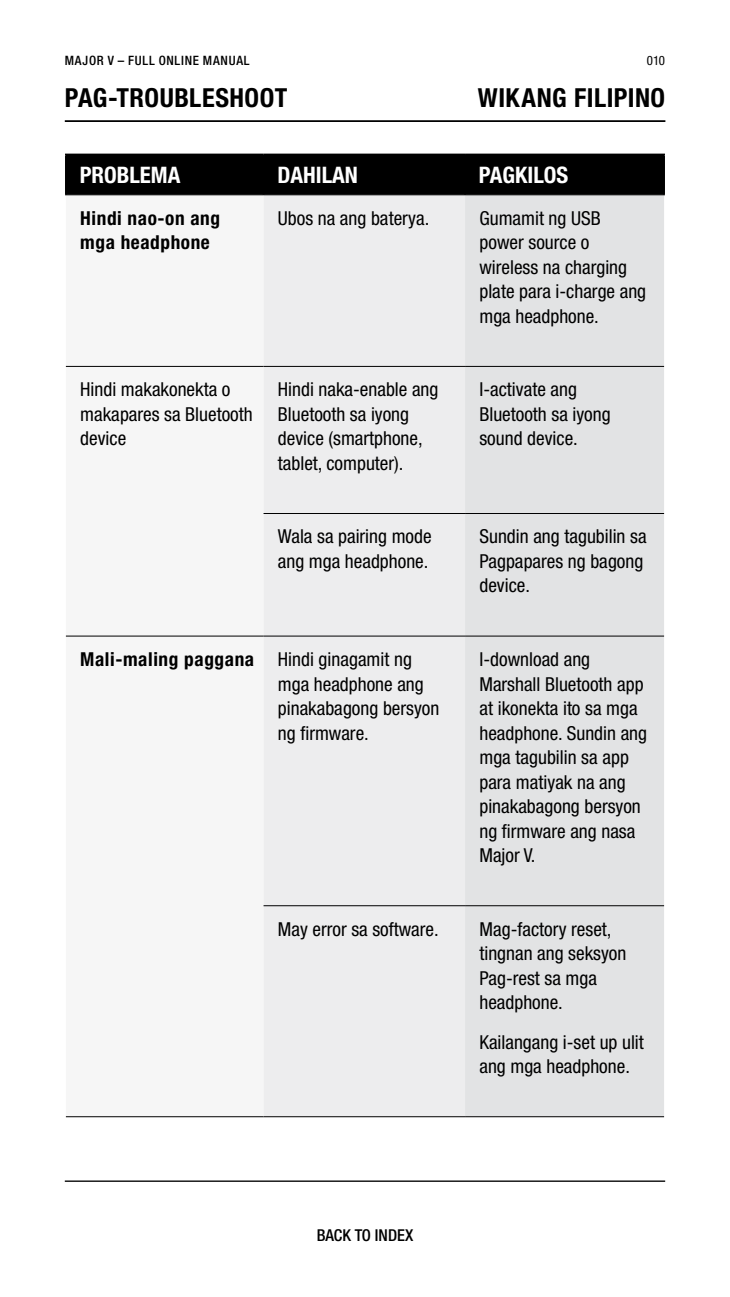
<style>
.page{position:relative;width:730px;height:1297px;background:#fff}
.page>*{position:absolute;margin:0;border:0;box-sizing:border-box;transform-origin:0 0}
.t1{font:700 condensed 26.25px "Helvetica Neue LTW1 G";letter-spacing:.02em;color:#000}
.t2{font:700 condensed 22.75px "Helvetica Neue LTW1 G";color:#fff}
.t3{font:condensed 19.25px/24.5px "Helvetica Neue LTW1 G";color:#000}
.t4{font:700 condensed 19.25px/24.5px "Helvetica Neue LTW1 G";letter-spacing:.03em;color:#000}
.t5{font:500 condensed 16.45px "Helvetica Neue LTW1 G";color:#000}
.t6{font:500 condensed 12.95px "Helvetica Neue LTW1 G";letter-spacing:.055em;color:#000}
.t7{font:condensed 12.95px "Helvetica Neue LTW1 G";color:#000}
.s1{font-weight:700}
</style>
<div class="page">
<hr style="left:65px;top:1180px;width:599px;height:1px;background:#000">
<div style="left:67px;top:155px;width:596px;height:39px;background:#000"></div>
<div style="left:263px;top:195px;width:202px;height:921px;background:#ededee"></div>
<div style="left:465px;top:195px;width:198px;height:921px;background:#e2e3e4"></div>
<hr style="left:65px;top:155px;width:2px;height:39px;background:#000">
<hr style="left:262px;top:155px;width:2px;height:39px;background:#000">
<hr style="left:65px;top:154px;width:198px;height:1px;background:#000">
<hr style="left:464px;top:155px;width:1px;height:39px;background:#000">
<hr style="left:263px;top:154px;width:202px;height:1px;background:#000">
<hr style="left:663px;top:155px;width:1px;height:39px;background:#000">
<hr style="left:465px;top:154px;width:199px;height:1px;background:#000">
<hr style="left:66px;top:366px;width:197px;height:1px;background:#000">
<hr style="left:263px;top:366px;width:202px;height:1px;background:#000">
<hr style="left:465px;top:366px;width:198px;height:1px;background:#000">
<hr style="left:65px;top:194px;width:198px;height:1px;background:#000">
<hr style="left:263px;top:194px;width:202px;height:1px;background:#000">
<hr style="left:465px;top:194px;width:199px;height:1px;background:#000">
<hr style="left:263px;top:513px;width:202px;height:1px;background:#000">
<hr style="left:465px;top:513px;width:198px;height:1px;background:#000">
<hr style="left:66px;top:635px;width:197px;height:1px;background:#000">
<hr style="left:263px;top:635px;width:202px;height:1px;background:#000">
<hr style="left:465px;top:635px;width:198px;height:1px;background:#000">
<hr style="left:263px;top:905px;width:202px;height:1px;background:#000">
<hr style="left:465px;top:905px;width:198px;height:1px;background:#000">
<hr style="left:66px;top:1116px;width:197px;height:1px;background:#000">
<hr style="left:263px;top:1116px;width:202px;height:1px;background:#000">
<hr style="left:465px;top:1116px;width:198px;height:1px;background:#000">
<hr style="left:65px;top:120px;width:600px;height:2px;background:#000">
<p class="t6" style="left:65px;top:52px;width:186px">MAJOR V – FULL ONLINE MANUAL</p>
<p class="t7" style="left:646px;top:53px;width:20px">010</p>
<h1 class="t1" style="left:65px;top:82px;width:224px">PAG-TROUBLESHOOT</h1>
<h1 class="t1" style="left:477px;top:82px;width:189px">WIKANG FILIPINO</h1>
<p class="t2" style="left:80px;top:162px;width:102px">PROBLEMA</p>
<p class="t2" style="left:277px;top:162px;width:82px">DAHILAN</p>
<p class="t2" style="left:478px;top:162px;width:91px">PAGKILOS</p>
<p class="t4" style="left:80px;top:206px;width:141px">Hindi nao-on ang mga headphone</p>
<p class="t3" style="left:278px;top:206px;width:153px">Ubos na ang baterya.</p>
<p class="t3" style="left:479px;top:206px;width:168px">Gumamit ng USB power source o wireless na charging plate para i-charge ang mga headphone.</p>
<p class="t3" style="left:80px;top:377px;width:174px">Hindi makakonekta o makapares sa Bluetooth device</p>
<p class="t3" style="left:278px;top:377px;width:162px">Hindi naka-enable ang<br>Bluetooth sa iyong device (smartphone, tablet, computer).</p>
<p class="t3" style="left:479px;top:377px;width:133px">I-activate ang<br>Bluetooth sa iyong sound device.</p>
<p class="t3" style="left:278px;top:524px;width:155px">Wala sa pairing mode ang mga headphone.</p>
<p class="t3" style="left:479px;top:524px;width:168px">Sundin ang tagubilin sa<br>Pagpapares ng bagong device.</p>
<p class="t3" style="left:278px;top:647px;width:163px;text-indent:-197px"><span class="s1">Mali-maling paggana</span> Hindi ginagamit ng mga headphone ang pinakabagong bersyon ng firmware.</p>
<p class="t3" style="left:479px;top:647px;width:169px">I-download ang<br>Marshall Bluetooth app at ikonekta ito sa mga headphone. Sundin ang mga tagubilin sa app para matiyak na ang pinakabagong bersyon ng firmware ang nasa<br>Major V.</p>
<p class="t3" style="left:278px;top:916px;width:162px">May error sa software.</p>
<p class="t3" style="left:479px;top:916px;width:148px">Mag-factory reset, tingnan ang seksyon<br>Pag-rest sa mga headphone.</p>
<p class="t3" style="left:479px;top:1029px;width:166px">Kailangang i-set up ulit ang mga headphone.</p>
<p class="t5" style="left:316px;top:1225px;width:98px">BACK TO INDEX</p>
</div>
